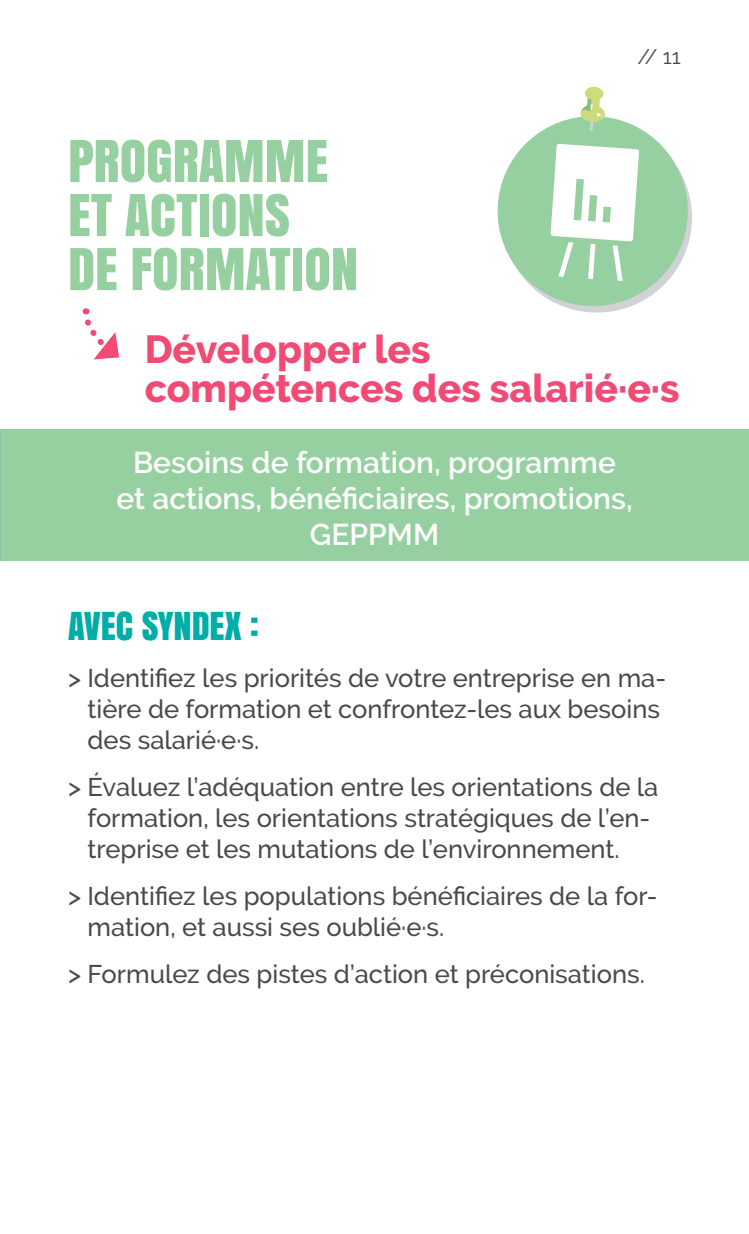
<style>
.page{position:relative;width:749px;height:1234px;background:#fff}
.page>*{position:absolute;margin:0;border:0;box-sizing:border-box;transform-origin:0 0}
.t1{font:54px/54px "Anton";color:#96d0a0}
.t2{font:800 39px/39px "Raleway";color:#f04a75}
.t3{font:36px "Anton";color:#00aea7}
.t4{font:600 30px/36px "Raleway";color:#fff;text-align:center}
.t5{font:500 25.5px/30.6px "Raleway";color:#464a4c}
.t6{font:21px "Raleway";color:#464a4c}
</style>
<div class="page">
<div style="left:0;top:429px;width:748px;height:132px;background:#96d0a0"></div>
<svg style="left:497px;top:117px;width:195px;height:196px;fill:#96d0a0"></svg>
<div style="left:584px;top:86px;width:19px;height:14px;background:#ceda7c;border-radius:50%"></div>
<svg style="left:580px;top:94px;width:25px;height:37px"></svg>
<svg style="left:550px;top:144px;width:89px;height:137px"></svg>
<svg style="left:82px;top:308px;width:37px;height:51px"></svg>
<h1 class="t1" style="left:68px;top:132px;width:291px">PROGRAMME<br>ET ACTIONS<br>DE FORMATION</h1>
<p class="t6" style="left:637px;top:45px;width:45px">// 11</p>
<h2 class="t2" style="left:145px;top:330px;width:536px">Développer les compétences des salarié·e·s</h2>
<p class="t4" style="left:116px;top:444px;width:517px">Besoins de formation, programme et actions, bénéficiaires, promotions,<br>GEPPMM</p>
<h3 class="t3" style="left:68px;top:597px;width:193px">AVEC SYNDEX :</h3>
<p class="t5" style="left:87px;top:663px;width:580px;text-indent:-19px">&gt; Identifiez les priorités de votre entreprise en ma&shy;tière de formation et confrontez-les aux besoins des salarié·e·s.</p>
<p class="t5" style="left:87px;top:771px;width:572px;text-indent:-19px">&gt; Évaluez l’adéquation entre les orientations de la formation, les orientations stratégiques de l’en&shy;treprise et les mutations de l’environnement.</p>
<p class="t5" style="left:87px;top:880px;width:571px;text-indent:-19px">&gt; Identifiez les populations bénéficiaires de la for&shy;mation, et aussi ses oublié·e·s.</p>
<p class="t5" style="left:68px;top:958px;width:578px">&gt; Formulez des pistes d’action et préconisations.</p>
</div>
